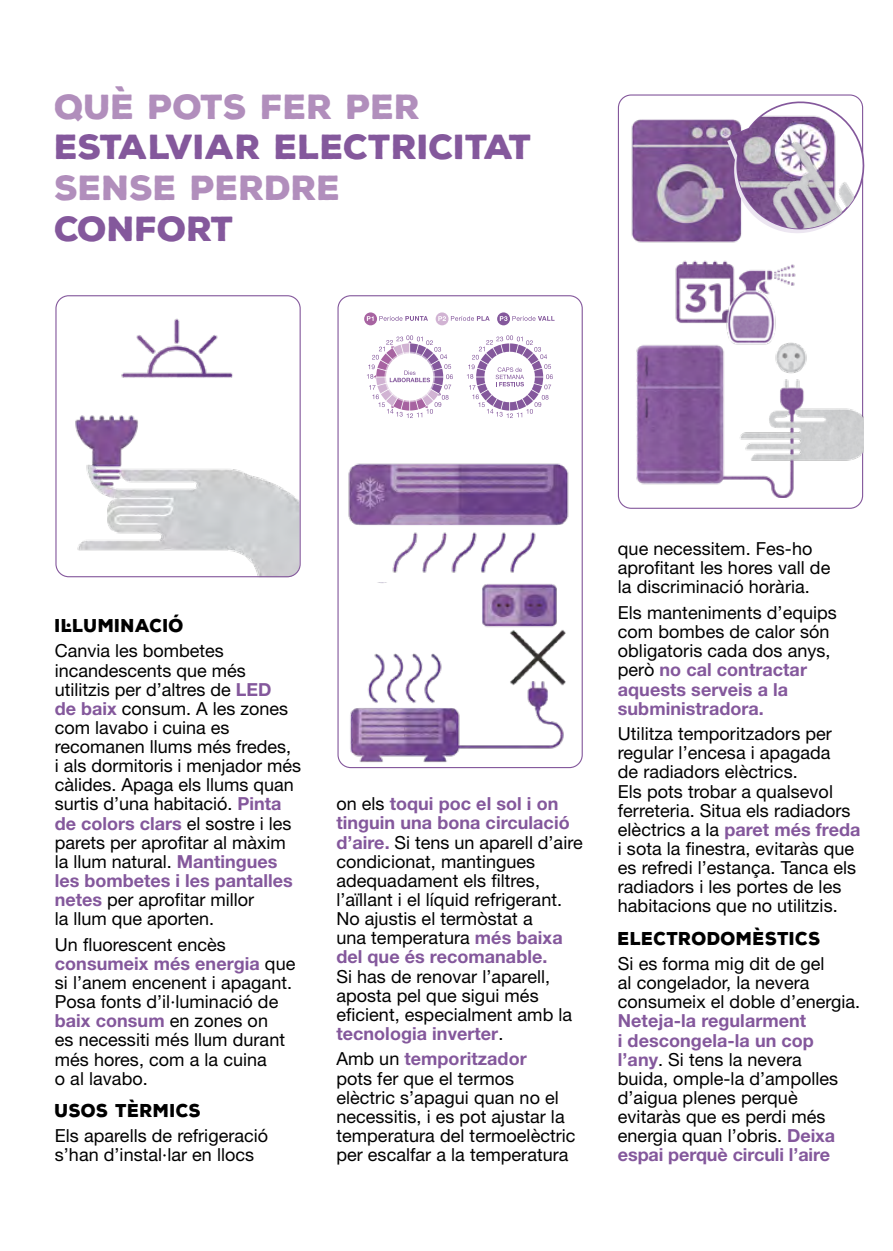
<style>
.page{position:relative;width:893px;height:1251px;background:#fff}
.page>*{position:absolute;margin:0;border:0;box-sizing:border-box;transform-origin:0 0}
.t1{font:900 33.75px "Nexa Rust Sans";color:#84589c}
.t2{font:900 33.75px "Nexa Rust Sans";color:#b18ebc}
.t3{font:18px/19.1px "Helvetica Neue LT Std";letter-spacing:.005em;color:#000}
.t4{font:900 18px "Nexa Rust Sans";letter-spacing:.02em;color:#000;scale:.95 1}
.s1{font-weight:700;color:#84589c}
</style>
<div class="page">
<img style="left:345px;top:463px;width:224px;height:303px">
<img style="left:675px;top:260px;width:121px;height:73px">
<img style="left:727px;top:333px;width:136px;height:164px">
<img style="left:636px;top:336px;width:95px;height:155px">
<img style="left:75px;top:415px;width:225px;height:162px">
<img style="left:121px;top:318px;width:112px;height:60px">
<div style="left:55px;top:295px;width:246px;height:282px;border:1px solid #84589c;border-radius:13px"></div>
<svg style="left:364px;top:312px;width:191px;height:106px"></svg>
<img style="left:631px;top:119px;width:104px;height:124px">
<svg style="left:727px;top:95px;width:137px;height:147px"></svg>
<img style="left:730px;top:102px;width:127px;height:129px">
<img style="left:767px;top:117px;width:67px;height:14px">
<img style="left:750px;top:131px;width:115px;height:105px">
<div style="left:337px;top:295px;width:246px;height:473px;border:1px solid #84589c;border-radius:13px"></div>
<h1 class="t2" style="left:55px;top:84px;width:367px">QUÈ POTS FER PER</h1>
<h1 class="t1" style="left:55px;top:124px;width:479px">ESTALVIAR ELECTRICITAT</h1>
<h1 class="t2" style="left:55px;top:165px;width:287px">SENSE PERDRE</h1>
<h1 class="t1" style="left:55px;top:205px;width:181px">CONFORT</h1>
<p class="t4" style="left:55px;top:613px;width:137px">IL·LUMINACIÓ</p>
<p class="t3" style="left:55px;top:641px;width:248px">Canvia les bombetes incandescents que més utilitzis per d’altres de <span class="s1">LED<br>de baix</span> consum. A les zones com lavabo i cuina es recomanen llums més fredes,<br>i als dormitoris i menjador més càlides. Apaga els llums quan surtis d’una habitació. <span class="s1">Pinta de colors clars</span> el sostre i les parets per aprofitar al màxim la llum natural. <span class="s1">Mantingues les bombetes i les pantalles netes</span> per aprofitar millor<br>la llum que aporten.</p>
<p class="t3" style="left:55px;top:934px;width:242px">Un fluorescent encès <span class="s1">consumeix més energia</span> que si l’anem encenent i apagant.<br>Posa fonts d’il·luminació de <span class="s1">baix consum</span> en zones on<br>es necessiti més llum durant més hores, com a la cuina<br>o al lavabo.</p>
<p class="t4" style="left:55px;top:1097px;width:156px">USOS TÈRMICS</p>
<p class="t3" style="left:55px;top:1125px;width:215px">Els aparells de refrigeració s’han d’instal·lar en llocs</p>
<p class="t3" style="left:336px;top:794px;width:248px">on els <span class="s1">toqui poc el sol i on tinguin una bona circulació d’aire.</span> Si tens un aparell d’aire condicionat, mantingues adequadament els filtres, l’aïllant i el líquid refrigerant.<br>No ajustis el termòstat a<br>una temperatura <span class="s1">més baixa del que és recomanable.</span></p>
<p class="t3" style="left:336px;top:966px;width:237px">Si has de renovar l’aparell, aposta pel que sigui més eficient, especialment amb la <span class="s1">tecnologia inverter</span>.</p>
<p class="t3" style="left:336px;top:1048px;width:241px">Amb un <span class="s1">temporitzador<br></span>pots fer que el termos elèctric s’apagui quan no el necessitis, i es pot ajustar la temperatura del termoelèctric per escalfar a la temperatura</p>
<p class="t3" style="left:618px;top:539px;width:214px">que necessitem. Fes-ho aprofitant les hores vall de la discriminació horària.</p>
<p class="t3" style="left:618px;top:602px;width:221px">Els manteniments d’equips com bombes de calor són obligatoris cada dos anys, però <span class="s1">no cal contractar aquests serveis a la subministradora.</span></p>
<p class="t3" style="left:618px;top:723px;width:244px">Utilitza temporitzadors per regular l’encesa i apagada<br>de radiadors elèctrics.<br>Els pots trobar a qualsevol ferreteria. Situa els radiadors elèctrics a la <span class="s1">paret més freda </span>i sota la finestra, evitaràs que es refredi l’estança. Tanca els radiadors i les portes de les habitacions que no utilitzis.</p>
<p class="t4" style="left:618px;top:925px;width:215px">ELECTRODOMÈSTICS</p>
<p class="t3" style="left:618px;top:953px;width:244px">Si es forma mig dit de gel<br>al congelador, la nevera consumeix el doble d’energia.</p>
<p class="t3" style="left:618px;top:1011px;width:222px"><span class="s1">Neteja-la regularment<br>i descongela-la un cop l’any</span>. Si tens la nevera buida, omple-la d’ampolles d’aigua plenes perquè evitaràs que es perdi més energia quan l’obris. <span class="s1">Deixa espai perquè circuli l’aire</span></p>
</div>
